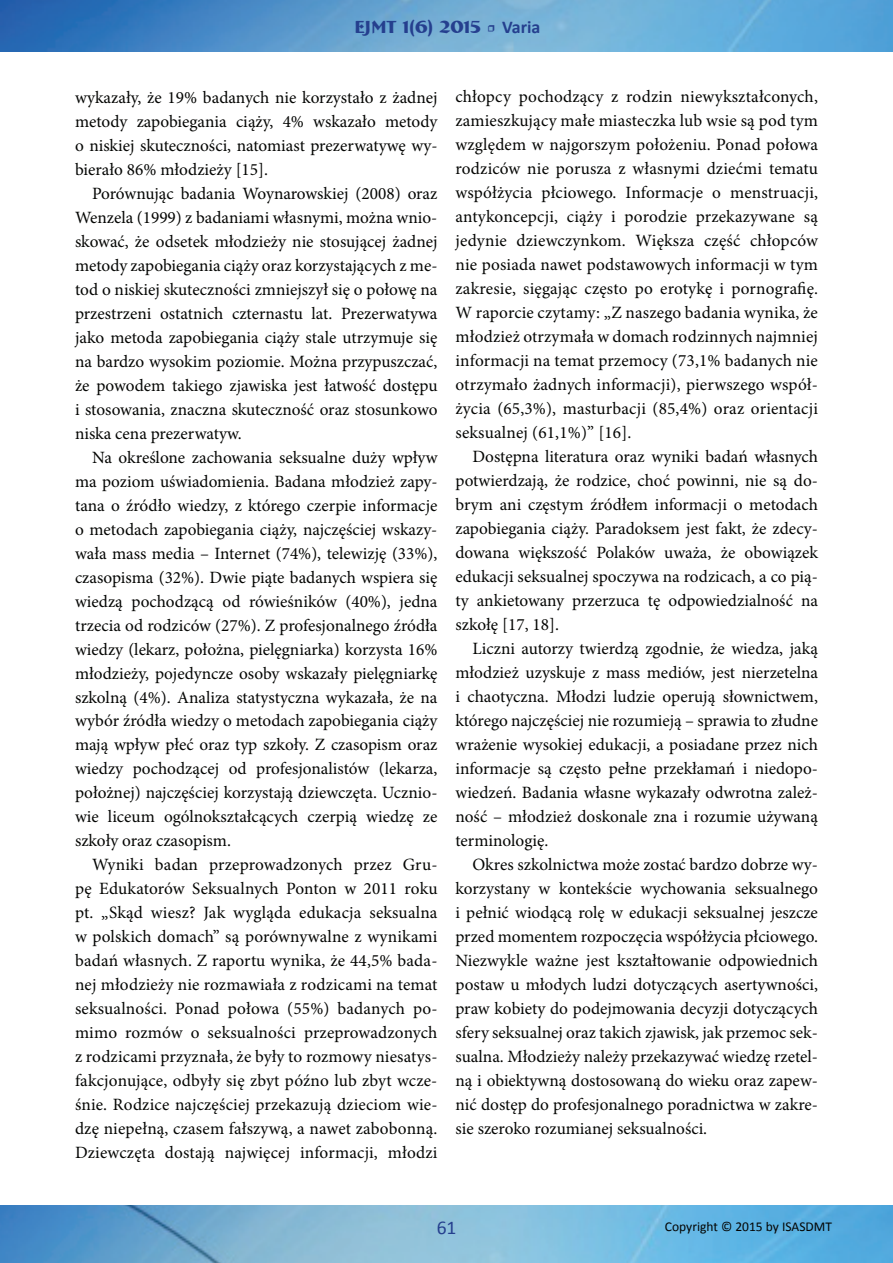
<style>
.page{position:relative;width:893px;height:1263px;background:#fff}
.page>*{position:absolute;margin:0;border:0;box-sizing:border-box;transform-origin:0 0}
.t1{font:19.5px "Calibri";color:#253f8e}
.t2{font:700 18px "Bremen BT";color:#253f8e}
.t3{font:17.25px/24px "Minion Pro";color:#040503;text-align:justify}
.t4{font:13.5px "Calibri";color:#040503}
.s1{font-family:"Minion Pro";font-weight:400}
.s2{font-family:"Calibri"}
</style>
<div class="page">
<img style="left:0;top:0;width:893px;height:52px">
<img style="left:0;top:1205px;width:893px;height:58px">
<p class="t2" style="left:354px;top:15px;width:188px">EJMT 1(6) 2015 <span class="s1">•</span> <span class="s2">Varia</span></p>
<p class="t3" style="left:75px;top:85px;width:364px">wykazały, że 19% badanych nie korzystało z żadnej metody zapobiegania ciąży, 4% wskazało metody o niskiej skuteczności, natomiast prezerwatywę wy&shy;bierało 86% młodzieży [15].</p>
<p class="t3" style="left:75px;top:181px;width:364px;text-indent:17px">Porównując badania Woynarowskiej (2008) oraz Wenzela (1999) z badaniami własnymi, można wnio&shy;skować, że odsetek młodzieży nie stosującej żadnej metody zapobiegania ciąży oraz korzystających z me&shy;tod o niskiej skuteczności zmniejszył się o połowę na przestrzeni ostatnich czternastu lat. Prezerwatywa jako metoda zapobiegania ciąży stale utrzymuje się na bardzo wysokim poziomie. Można przypuszczać, że powodem takiego zjawiska jest łatwość dostępu i stosowania, znaczna skuteczność oraz stosunkowo niska cena prezerwatyw.</p>
<p class="t3" style="left:75px;top:445px;width:364px;text-indent:17px">Na określone zachowania seksualne duży wpływ ma poziom uświadomienia. Badana młodzież zapy&shy;tana o źródło wiedzy, z którego czerpie informacje o metodach zapobiegania ciąży, najczęściej wskazy&shy;wała mass media – Internet (74%), telewizję (33%), czasopisma (32%). Dwie piąte badanych wspiera się wiedzą pochodzącą od rówieśników (40%), jedna trzecia od rodziców (27%). Z profesjonalnego źródła wiedzy (lekarz, położna, pielęgniarka) korzysta 16% młodzieży, pojedyncze osoby wskazały pielęgniarkę szkolną (4%). Analiza statystyczna wykazała, że na wybór źródła wiedzy o metodach zapobiegania ciąży mają wpływ płeć oraz typ szkoły. Z czasopism oraz wiedzy pochodzącej od profesjonalistów (lekarza, położnej) najczęściej korzystają dziewczęta. Ucznio&shy;wie liceum ogólnokształcących czerpią wiedzę ze szkoły oraz czasopism.</p>
<p class="t3" style="left:75px;top:853px;width:364px;text-indent:17px">Wyniki badan przeprowadzonych przez Gru&shy;pę Edukatorów Seksualnych Ponton w 2011 roku pt. „Skąd wiesz? Jak wygląda edukacja seksualna w polskich domach” są porównywalne z wynikami badań własnych. Z raportu wynika, że 44,5% bada&shy;nej młodzieży nie rozmawiała z rodzicami na temat seksualności. Ponad połowa (55%) badanych po&shy;mimo rozmów o seksualności przeprowadzonych z rodzicami przyznała, że były to rozmowy niesatys&shy;fakcjonujące, odbyły się zbyt późno lub zbyt wcze&shy;śnie. Rodzice najczęściej przekazują dzieciom wie&shy;dzę niepełną, czasem fałszywą, a nawet zabobonną.<br>Dziewczęta dostają najwięcej informacji, młodzi</p>
<p class="t3" style="left:455px;top:85px;width:364px">chłopcy pochodzący z rodzin niewykształconych, zamieszkujący małe miasteczka lub wsie są pod tym względem w najgorszym położeniu. Ponad połowa rodziców nie porusza z własnymi dziećmi tematu współżycia płciowego. Informacje o menstruacji, antykoncepcji, ciąży i porodzie przekazywane są jedynie dziewczynkom. Większa część chłopców nie posiada nawet podstawowych informacji w tym zakresie, sięgając często po erotykę i pornografię.<br>W raporcie czytamy: „Z naszego badania wynika, że młodzież otrzymała w domach rodzinnych najmniej informacji na temat przemocy (73,1% badanych nie otrzymało żadnych informacji), pierwszego współ&shy;życia (65,3%), masturbacji (85,4%) oraz orientacji seksualnej (61,1%)” [16].</p>
<p class="t3" style="left:455px;top:445px;width:364px;text-indent:17px">Dostępna literatura oraz wyniki badań własnych potwierdzają, że rodzice, choć powinni, nie są do&shy;brym ani częstym źródłem informacji o metodach zapobiegania ciąży. Paradoksem jest fakt, że zdecy&shy;dowana większość Polaków uważa, że obowiązek edukacji seksualnej spoczywa na rodzicach, a co pią&shy;ty ankietowany przerzuca tę odpowiedzialność na szkołę [17, 18].</p>
<p class="t3" style="left:455px;top:637px;width:364px;text-indent:17px">Liczni autorzy twierdzą zgodnie, że wiedza, jaką młodzież uzyskuje z mass mediów, jest nierzetelna i chaotyczna. Młodzi ludzie operują słownictwem, którego najczęściej nie rozumieją – sprawia to złudne wrażenie wysokiej edukacji, a posiadane przez nich informacje są często pełne przekłamań i niedopo&shy;wiedzeń. Badania własne wykazały odwrotna zależ&shy;ność – młodzież doskonale zna i rozumie używaną terminologię.</p>
<p class="t3" style="left:455px;top:853px;width:364px;text-indent:17px">Okres szkolnictwa może zostać bardzo dobrze wy&shy;korzystany w kontekście wychowania seksualnego i pełnić wiodącą rolę w edukacji seksualnej jeszcze przed momentem rozpoczęcia współżycia płciowego.<br>Niezwykle ważne jest kształtowanie odpowiednich postaw u młodych ludzi dotyczących asertywności, praw kobiety do podejmowania decyzji dotyczących sfery seksualnej oraz takich zjawisk, jak przemoc sek&shy;sualna. Młodzieży należy przekazywać wiedzę rzetel&shy;ną i obiektywną dostosowaną do wieku oraz zapew&shy;nić dostęp do profesjonalnego poradnictwa w zakre&shy;sie szeroko rozumianej seksualności.</p>
<p class="t1" style="left:437px;top:1215px;width:21px">61</p>
<p class="t4" style="left:665px;top:1218px;width:169px">Copyright © 2015 by ISASDMT</p>
</div>
